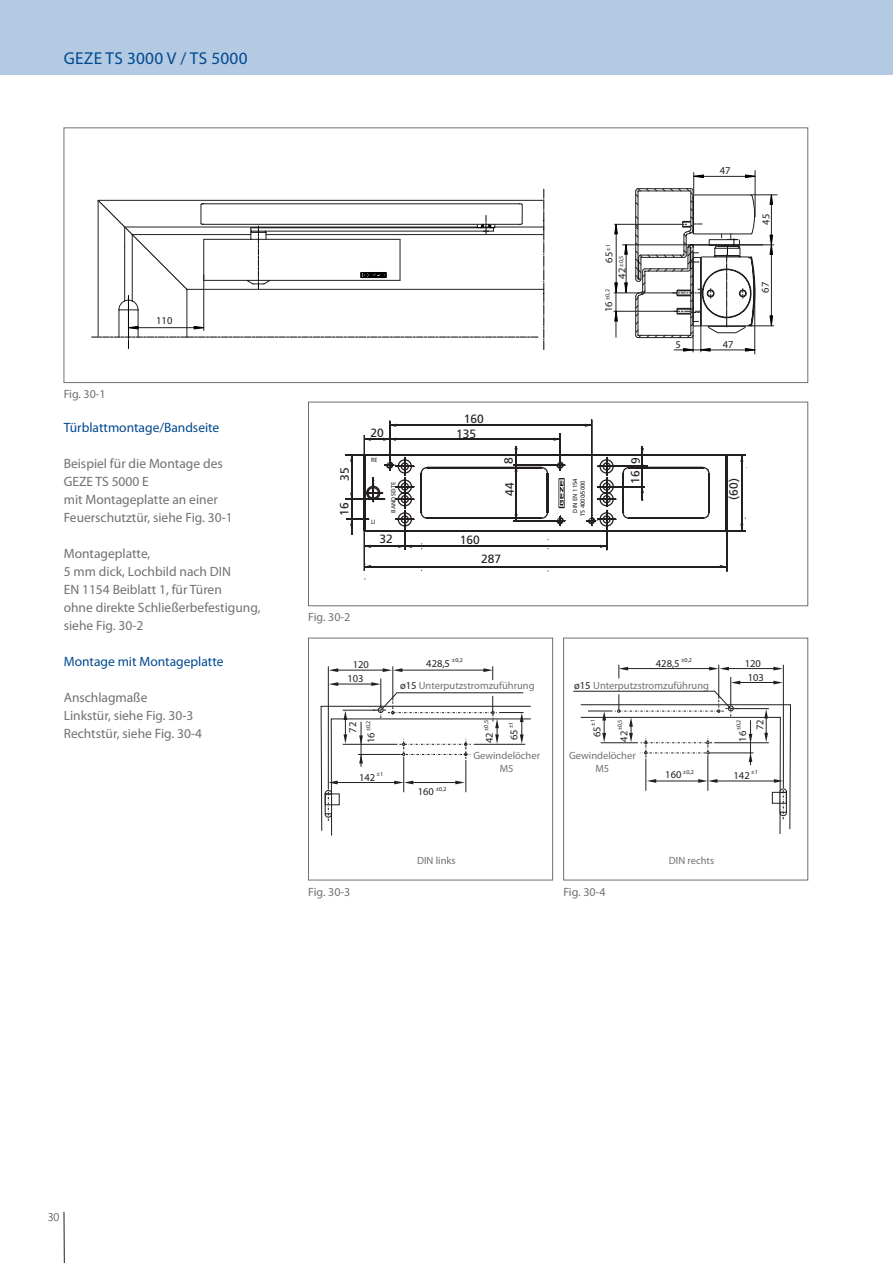
<style>
.page{position:relative;width:893px;height:1263px;background:#fff}
.page>*{position:absolute;margin:0;border:0;box-sizing:border-box;transform-origin:0 0}
.t1{font:17.25px "Myriad Pro";letter-spacing:.015em;color:#004990}
.t2{font:13.5px/18px "Myriad Pro";color:#717073}
.t3{font:13.5px "Myriad Pro";color:#004990}
.t4{font:12px "Myriad Pro";color:#717073}
.t5{font:12px "Frutiger";color:#231f20}
.t6{font:300 12px "Myriad Pro";color:#231f20}
.t7{font:10.5px/12.6px "Myriad Pro";color:#717073;text-align:center}
.t8{font:10.5px "Myriad Pro";color:#231f20}
.t9{font:6px "Myriad Pro";color:#231f20}
.t10{font:6px "Frutiger";color:#231f20}
.t11{font:6px "Frutiger";color:#231f20;scale:.9 1}
.s1{color:#231f20}
.s2{font-size:10.5px}
</style>
<div class="page">
<svg style="left:64px;top:1211px;width:1px;height:52px"></svg>
<div style="left:0;top:0;width:893px;height:74px;background:#b4cae3"></div>
<hr style="left:622px;top:245px;width:152px;height:1px;background:#231f20">
<hr style="left:614px;top:224px;width:70px;height:1px;background:#231f20">
<hr style="left:616px;top:293px;width:1px;height:44px;background:#231f20">
<hr style="left:614px;top:311px;width:60px;height:1px;background:#231f20">
<hr style="left:616px;top:224px;width:1px;height:69px;background:#231f20">
<hr style="left:626px;top:245px;width:1px;height:48px;background:#231f20">
<hr style="left:614px;top:293px;width:58px;height:1px;background:#231f20">
<hr style="left:755px;top:171px;width:1px;height:46px;background:#231f20">
<hr style="left:754px;top:288px;width:1px;height:66px;background:#231f20">
<svg style="left:92px;top:189px;width:452px;height:161px"></svg>
<svg style="left:614px;top:283px;width:3px;height:10px"></svg>
<svg style="left:614px;top:224px;width:3px;height:10px"></svg>
<svg style="left:624px;top:283px;width:3px;height:10px"></svg>
<svg style="left:624px;top:244px;width:3px;height:10px"></svg>
<svg style="left:614px;top:311px;width:3px;height:10px"></svg>
<svg style="left:635px;top:173px;width:142px;height:179px"></svg>
<div style="left:64px;top:128px;width:744px;height:255px;border:1px solid #717073"></div>
<svg style="left:345px;top:419px;width:401px;height:160px"></svg>
<svg style="left:350px;top:455px;width:3px;height:7px"></svg>
<svg style="left:383px;top:438px;width:13px;height:3px"></svg>
<svg style="left:554px;top:438px;width:6px;height:3px"></svg>
<svg style="left:740px;top:456px;width:3px;height:6px"></svg>
<svg style="left:740px;top:524px;width:3px;height:6px"></svg>
<svg style="left:365px;top:545px;width:6px;height:3px"></svg>
<svg style="left:600px;top:545px;width:6px;height:3px"></svg>
<svg style="left:398px;top:545px;width:14px;height:3px"></svg>
<svg style="left:365px;top:565px;width:6px;height:3px"></svg>
<svg style="left:720px;top:565px;width:6px;height:3px"></svg>
<svg style="left:365px;top:438px;width:6px;height:3px"></svg>
<svg style="left:390px;top:424px;width:6px;height:3px"></svg>
<svg style="left:585px;top:424px;width:6px;height:3px"></svg>
<svg style="left:350px;top:519px;width:3px;height:7px"></svg>
<svg style="left:350px;top:493px;width:3px;height:6px"></svg>
<svg style="left:363px;top:448px;width:365px;height:84px"></svg>
<div style="left:308px;top:402px;width:500px;height:204px;border:1px solid #717073"></div>
<svg style="left:321px;top:666px;width:210px;height:170px"></svg>
<div style="left:308px;top:638px;width:245px;height:242px;border:1px solid #717073"></div>
<svg style="left:573px;top:665px;width:218px;height:169px"></svg>
<div style="left:563px;top:638px;width:245px;height:242px;border:1px solid #717073"></div>
<p class="t1" style="left:64px;top:52px;width:185px">GEZE TS 3000 V / TS 5000</p>
<p class="t4" style="left:64px;top:390px;width:44px">Fig. 30-1</p>
<p class="t8" style="left:156px;top:316px;width:18px">110</p>
<p class="t3" style="left:64px;top:422px;width:157px">Türblattmontage/Bandseite</p>
<p class="t2" style="left:64px;top:455px;width:171px">Beispiel für die Montage des<br>GEZE TS 5000 E<br>mit Montageplatte an einer<br>Feuerschutztür, siehe Fig. 30-1</p>
<p class="t2" style="left:64px;top:545px;width:198px">Montageplatte,<br>5 mm dick, Lochbild nach DIN<br>EN 1154 Beiblatt 1, für Türen<br>ohne direkte Schließerbefestigung, siehe Fig. 30-2</p>
<p class="t3" style="left:64px;top:656px;width:161px">Montage mit Montageplatte</p>
<p class="t2" style="left:64px;top:689px;width:140px">Anschlagmaße<br>Linkstür, siehe Fig. 30-3<br>Rechtstür, siehe Fig. 30-4</p>
<p class="t5" style="left:464px;top:414px;width:21px">160</p>
<p class="t5" style="left:340px;top:481px;width:15px;rotate:-90deg">35</p>
<p class="t5" style="left:340px;top:516px;width:15px;rotate:-90deg">16</p>
<p class="t4" style="left:308px;top:613px;width:44px">Fig. 30-2</p>
<p class="t5" style="left:371px;top:428px;width:15px">20</p>
<p class="t5" style="left:456px;top:429px;width:21px">135</p>
<p class="t11" style="left:371px;top:458px;width:9px">RE</p>
<p class="t11" style="left:371px;top:520px;width:6px">LI</p>
<p class="t10" style="left:391px;top:513px;width:33px;rotate:-90deg">BANDSEITE</p>
<p class="t5" style="left:379px;top:534px;width:15px">32</p>
<p class="t5" style="left:460px;top:535px;width:22px">160</p>
<p class="t5" style="left:504px;top:464px;width:8px;rotate:-90deg">8</p>
<p class="t5" style="left:505px;top:496px;width:15px;rotate:-90deg">44</p>
<p class="t5" style="left:481px;top:554px;width:21px">287</p>
<p class="t8" style="left:353px;top:660px;width:18px">120</p>
<p class="t8" style="left:426px;top:659px;width:38px">428,5 <sup>±0,2</sup></p>
<p class="t8" style="left:347px;top:675px;width:18px">103</p>
<p class="t7" style="left:400px;top:680px;width:136px"><span class="s1">ø15</span> Unterputzstromzuführung</p>
<p class="t8" style="left:349px;top:733px;width:12px;rotate:-90deg">72</p>
<p class="t9" style="left:366px;top:743px;width:24px;rotate:-90deg"><span class="s2">16</span> ±0,2</p>
<p class="t9" style="left:484px;top:743px;width:24px;rotate:-90deg"><span class="s2">42</span> ±0,5</p>
<p class="t8" style="left:510px;top:740px;width:20px;rotate:-90deg">65 <sup>±1</sup></p>
<p class="t8" style="left:359px;top:773px;width:25px">142 <sup>±1</sup></p>
<p class="t9" style="left:418px;top:786px;width:30px"><span class="s2">160</span> ±0,2</p>
<p class="t7" style="left:473px;top:750px;width:68px">Gewindelöcher<br>M5</p>
<p class="t9" style="left:606px;top:251px;width:8px;rotate:-90deg">±1</p>
<p class="t8" style="left:605px;top:263px;width:12px;rotate:-90deg">65</p>
<p class="t9" style="left:619px;top:267px;width:12px;rotate:-90deg">±0,5</p>
<p class="t8" style="left:618px;top:279px;width:12px;rotate:-90deg">42</p>
<p class="t9" style="left:605px;top:300px;width:12px;rotate:-90deg">±0,2</p>
<p class="t8" style="left:604px;top:312px;width:12px;rotate:-90deg">16</p>
<p class="t8" style="left:720px;top:166px;width:12px">47</p>
<p class="t8" style="left:675px;top:340px;width:7px">5</p>
<p class="t8" style="left:723px;top:340px;width:12px">47</p>
<p class="t8" style="left:762px;top:225px;width:12px;rotate:-90deg">45</p>
<p class="t8" style="left:761px;top:293px;width:12px;rotate:-90deg">67</p>
<p class="t10" style="left:573px;top:513px;width:36px;rotate:-90deg">DIN EN 1154</p>
<p class="t10" style="left:580px;top:516px;width:37px;rotate:-90deg">TS 4000/5000</p>
<p class="t5" style="left:631px;top:464px;width:8px;rotate:-90deg">9</p>
<p class="t5" style="left:630px;top:484px;width:15px;rotate:-90deg">16</p>
<p class="t5" style="left:729px;top:500px;width:23px;rotate:-90deg">(60)</p>
<p class="t9" style="left:681px;top:658px;width:12px">±0,2</p>
<p class="t8" style="left:656px;top:659px;width:25px">428,5</p>
<p class="t8" style="left:745px;top:659px;width:18px">120</p>
<p class="t7" style="left:574px;top:680px;width:136px"><span class="s1">ø15</span> Unterputzstromzuführung</p>
<p class="t8" style="left:748px;top:673px;width:18px">103</p>
<p class="t9" style="left:736px;top:730px;width:12px;rotate:-90deg">±0,2</p>
<p class="t9" style="left:618px;top:730px;width:12px;rotate:-90deg">±0,5</p>
<p class="t8" style="left:756px;top:730px;width:12px;rotate:-90deg">72</p>
<p class="t9" style="left:683px;top:770px;width:12px">±0,2</p>
<p class="t9" style="left:751px;top:770px;width:8px">±1</p>
<p class="t9" style="left:591px;top:726px;width:8px;rotate:-90deg">±1</p>
<p class="t8" style="left:593px;top:737px;width:12px;rotate:-90deg">65</p>
<p class="t8" style="left:738px;top:742px;width:12px;rotate:-90deg">16</p>
<p class="t8" style="left:620px;top:742px;width:12px;rotate:-90deg">42</p>
<p class="t7" style="left:569px;top:750px;width:68px">Gewindelöcher<br>M5</p>
<p class="t8" style="left:665px;top:771px;width:18px">160</p>
<p class="t8" style="left:733px;top:772px;width:18px">142</p>
<p class="t4" style="left:308px;top:887px;width:44px">Fig. 30-3</p>
<p class="t7" style="left:417px;top:855px;width:40px">DIN links</p>
<p class="t7" style="left:669px;top:855px;width:47px">DIN rechts</p>
<p class="t4" style="left:563px;top:887px;width:44px">Fig. 30-4</p>
<p class="t6" style="left:48px;top:1212px;width:13px">30</p>
</div>
